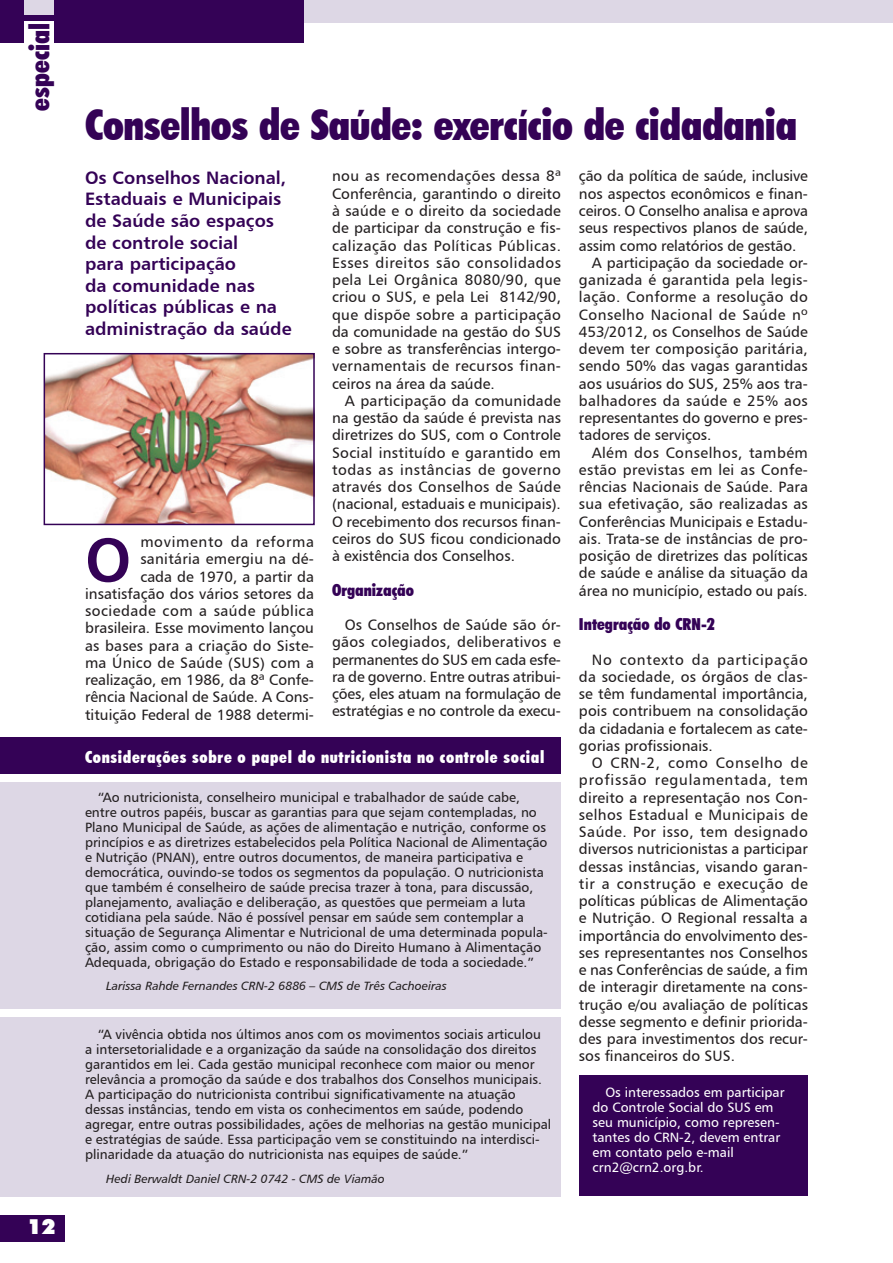
<style>
.page{position:relative;width:893px;height:1263px;background:#fff}
.page>*{position:absolute;margin:0;border:0;box-sizing:border-box;transform-origin:0 0}
.texto{font:61.5px "Humanist 777 BT Bold B";color:#340256}
.Título_23{font:900 condensed 42px "Futura BT";letter-spacing:-.01em;color:#340256}
.Título_18{font:900 condensed 27px "Futura BT";color:#340256}
.t1{font:900 21px "Futura BT";color:#fff}
.olho{font:18px/21.6px "Humanist 777 BT Bold B";color:#340256}
.sub_título{font:900 condensed 16.5px "Futura BT";letter-spacing:.04em;color:#fff}
.sub_título-2{font:900 condensed 16.5px "Futura BT";color:#340256}
.texto-2{font:15px/17.2px "Humanist 777 BT Roman B";color:#231f20;text-align:justify}
.texto_2{font:13.5px/15px "Humanist 777 BT Roman B";color:#231f20}
.texto_2-2{font:13.5px/15px "Humanist 777 BT Roman B";color:#fff}
.assinatura_cargo{font:12px "Humanist 777 BT Italic B";color:#231f20}
</style>
<div class="page">
<div style="left:0;top:782px;width:561px;height:227px;background:#ddd7e5"></div>
<div style="left:0;top:1017px;width:561px;height:179px;background:#ddd7e5"></div>
<div style="left:0;top:738px;width:561px;height:36px;background:#340256"></div>
<div style="left:579px;top:1075px;width:229px;height:121px;background:#340256"></div>
<div style="left:1px;top:0;width:892px;height:22px;background:#ddd7e5"></div>
<div style="left:0;top:0;width:303px;height:43px;background:#340256"></div>
<div style="left:24px;top:0;width:30px;height:15px;background:#ddd7e5"></div>
<div style="left:24px;top:22px;width:30px;height:24px;background:#fff"></div>
<div style="left:0;top:1215px;width:65px;height:27px;background:#340256"></div>
<img style="left:47px;top:356px;width:265px;height:166px">
<div style="left:44px;top:353px;width:271px;height:172px;border:2px solid #340256"></div>
<p class="Título_18" style="left:23px;top:111px;width:89px;rotate:-90deg">especial</p>
<p class="t1" style="left:27px;top:1214px;width:30px">12</p>
<p class="Título_23" style="left:85px;top:100px;width:714px">Conselhos de Saúde: exercício de cidadania</p>
<p class="olho" style="left:85px;top:166px;width:208px">Os Conselhos Nacional,<br>Estaduais e Municipais de Saúde são espaços de controle social<br>para participação<br>da comunidade nas políticas públicas e na administração da saúde</p>
<p class="texto-2" style="left:85px;top:533px;width:230px;text-align:right">movimento da reforma sanitária emergiu na dé-<br>cada de 1970, a partir da insatisfação dos vários setores da sociedade com a saúde pública brasileira. Esse movimento lançou as bases para a criação do Siste&shy;ma Único de Saúde (SUS) com a realização, em 1986, da 8ª Confe&shy;rência Nacional de Saúde. A Cons&shy;tituição Federal de 1988 determi-</p>
<p class="texto" style="left:85px;top:521px;width:48px">O</p>
<p class="texto-2" style="left:332px;top:167px;width:231px">nou as recomendações dessa 8ª Conferência, garantindo o direito à saúde e o direito da sociedade de participar da construção e fis&shy;calização das Políticas Públicas.<br>Esses direitos são consolidados pela Lei Orgânica 8080/90, que criou o SUS, e pela Lei 8142/90, que dispõe sobre a participação da comunidade na gestão do SUS e sobre as transferências intergo&shy;vernamentais de recursos finan&shy;ceiros na área da saúde.</p>
<p class="texto-2" style="left:332px;top:392px;width:230px;text-indent:13px">A participação da comunidade na gestão da saúde é prevista nas diretrizes do SUS, com o Controle Social instituído e garantido em todas as instâncias de governo através dos Conselhos de Saúde (nacional, estaduais e municipais).<br>O recebimento dos recursos finan&shy;ceiros do SUS ficou condicionado à existência dos Conselhos.</p>
<p class="sub_título-2" style="left:332px;top:580px;width:84px">Organização</p>
<p class="texto-2" style="left:332px;top:616px;width:230px;text-indent:13px">Os Conselhos de Saúde são ór&shy;gãos colegiados, deliberativos e permanentes do SUS em cada esfe&shy;ra de governo. Entre outras atribui&shy;ções, eles atuam na formulação de estratégias e no controle da execu-</p>
<p class="sub_título" style="left:85px;top:747px;width:461px">Considerações sobre o papel do nutricionista no controle social</p>
<p class="texto_2" style="left:85px;top:790px;width:464px;text-indent:13px">“Ao nutricionista, conselheiro municipal e trabalhador de saúde cabe, entre outros papéis, buscar as garantias para que sejam contempladas, no Plano Municipal de Saúde, as ações de alimentação e nutrição, conforme os princípios e as diretrizes estabelecidos pela Política Nacional de Alimentação e Nutrição (PNAN), entre outros documentos, de maneira participativa e democrática, ouvindo-se todos os segmentos da população. O nutricionista que também é conselheiro de saúde precisa trazer à tona, para discussão, planejamento, avaliação e deliberação, as questões que permeiam a luta cotidiana pela saúde. Não é possível pensar em saúde sem contemplar a situação de Segurança Alimentar e Nutricional de uma determinada popula&shy;ção, assim como o cumprimento ou não do Direito Humano à Alimentação Adequada, obrigação do Estado e responsabilidade de toda a sociedade.”</p>
<p class="assinatura_cargo" style="left:106px;top:979px;width:342px">Larissa Rahde Fernandes CRN-2 6886 – CMS de Três Cachoeiras</p>
<p class="texto_2" style="left:85px;top:1027px;width:468px;text-indent:13px">“A vivência obtida nos últimos anos com os movimentos sociais articulou a intersetorialidade e a organização da saúde na consolidação dos direitos garantidos em lei. Cada gestão municipal reconhece com maior ou menor relevância a promoção da saúde e dos trabalhos dos Conselhos municipais.<br>A participação do nutricionista contribui significativamente na atuação dessas instâncias, tendo em vista os conhecimentos em saúde, podendo agregar, entre outras possibilidades, ações de melhorias na gestão municipal e estratégias de saúde. Essa participação vem se constituindo na interdisci&shy;plinaridade da atuação do nutricionista nas equipes de saúde.”</p>
<p class="assinatura_cargo" style="left:106px;top:1171px;width:280px">Hedi Berwaldt Daniel CRN-2 0742 - CMS de Viamão</p>
<p class="texto-2" style="left:579px;top:167px;width:230px">ção da política de saúde, inclusive nos aspectos econômicos e finan&shy;ceiros. O Conselho analisa e aprova seus respectivos planos de saúde, assim como relatórios de gestão.</p>
<p class="texto-2" style="left:579px;top:254px;width:230px;text-indent:13px">A participação da sociedade or&shy;ganizada é garantida pela legis&shy;lação. Conforme a resolução do Conselho Nacional de Saúde nº 453/2012, os Conselhos de Saúde devem ter composição paritária, sendo 50% das vagas garantidas aos usuários do SUS, 25% aos tra&shy;balhadores da saúde e 25% aos representantes do governo e pres&shy;tadores de serviços.</p>
<p class="texto-2" style="left:579px;top:443px;width:230px;text-indent:13px">Além dos Conselhos, também estão previstas em lei as Confe&shy;rências Nacionais de Saúde. Para sua efetivação, são realizadas as Conferências Municipais e Estadu&shy;ais. Trata-se de instâncias de pro&shy;posição de diretrizes das políticas de saúde e análise da situação da área no município, estado ou país.</p>
<p class="sub_título-2" style="left:579px;top:614px;width:137px">Integração do CRN-2</p>
<p class="texto-2" style="left:579px;top:650px;width:230px;text-indent:13px">No contexto da participação da sociedade, os órgãos de clas&shy;se têm fundamental importância, pois contribuem na consolidação da cidadania e fortalecem as cate&shy;gorias profissionais.</p>
<p class="texto-2" style="left:579px;top:754px;width:230px;text-indent:13px">O CRN-2, como Conselho de profissão regulamentada, tem direito a representação nos Con&shy;selhos Estadual e Municipais de Saúde. Por isso, tem designado diversos nutricionistas a participar dessas instâncias, visando garan&shy;tir a construção e execução de políticas públicas de Alimentação e Nutrição. O Regional ressalta a importância do envolvimento des&shy;ses representantes nos Conselhos e nas Conferências de saúde, a fim de interagir diretamente na cons&shy;trução e/ou avaliação de políticas desse segmento e definir priorida&shy;des para investimentos dos recur&shy;sos financeiros do SUS.</p>
<p class="texto_2-2" style="left:593px;top:1084px;width:193px;text-indent:13px">Os interessados em participar do Controle Social do SUS em seu município, como represen&shy;tantes do CRN-2, devem entrar em contato pelo e-mail crn2@crn2.org.br.</p>
</div>
